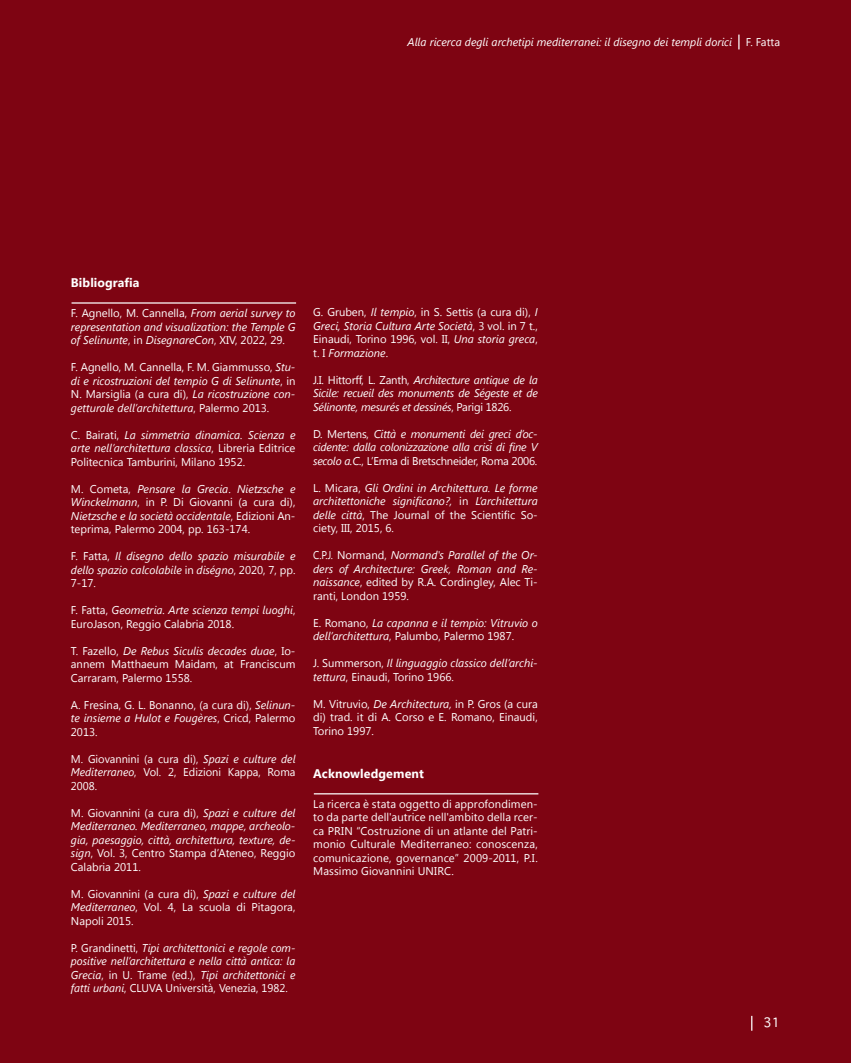
<style>
.page{position:relative;width:851px;height:1063px;background:#fff}
.page>*{position:absolute;margin:0;border:0;box-sizing:border-box;transform-origin:0 0}
.t1{font:700 12.5px "Segoe UI";letter-spacing:.01em;color:#fff}
.t2{font:12.5px "Sathu";color:#fff}
.t3{font:italic 11.25px/13.5px "Segoe UI";color:#fff;text-align:justify}
.t4{font:11.25px/13.5px "Segoe UI";color:#fff;text-align:justify}
.s1{font-style:normal}
.s2{font-style:italic}
</style>
<div class="page">
<div style="left:0;top:0;width:850px;height:1063px;background:#7e0412"></div>
<svg style="left:738px;top:35px;width:1px;height:14px"></svg>
<svg style="left:751px;top:1016px;width:1px;height:15px"></svg>
<hr style="left:71px;top:302px;width:225px;height:2px;background:#fff">
<hr style="left:314px;top:793px;width:224px;height:1px;background:#fff">
<p class="t3" style="left:407px;top:35px;width:374px">Alla ricerca degli archetipi mediterranei: il disegno dei templi dorici <span class="s1">F. Fatta</span></p>
<p class="t1" style="left:71px;top:274px;width:70px">Bibliografia</p>
<p class="t3" style="left:71px;top:306px;width:226px"><span class="s1">F. Agnello, M. Cannella,</span> From aerial survey to representation and visualization: the Temple G of Selinunte<span class="s1">, in</span> DisegnareCon<span class="s1">, XIV, 2022, 29.</span></p>
<p class="t3" style="left:71px;top:360px;width:226px"><span class="s1">F. Agnello, M. Cannella, F. M. Giammusso,</span> Stu&shy;di e ricostruzioni del tempio G di Selinunte<span class="s1">, in N. Marsiglia (a cura di),</span> La ricostruzione con&shy;getturale dell’architettura<span class="s1">, Palermo 2013.</span></p>
<p class="t4" style="left:71px;top:427px;width:226px">C. Bairati, <span class="s2">La simmetria dinamica. Scienza e arte nell’architettura classica</span>, Libreria Editrice Politecnica Tamburini, Milano 1952.</p>
<p class="t4" style="left:71px;top:481px;width:226px">M. Cometa, <span class="s2">Pensare la Grecia</span>. <span class="s2">Nietzsche e Winckelmann</span>, in P. Di Giovanni (a cura di), <span class="s2">Nietzsche e la società occidentale</span>, Edizioni An&shy;teprima, Palermo 2004, pp. 163-174.</p>
<p class="t3" style="left:71px;top:549px;width:226px"><span class="s1">F. Fatta,</span> Il disegno dello spazio misurabile e dello spazio calcolabile <span class="s1">in</span> diségno<span class="s1">, 2020, 7, pp.<br>7-17.</span></p>
<p class="t4" style="left:71px;top:603px;width:226px">F. Fatta, <span class="s2">Geometria. Arte scienza tempi luoghi</span>,<br>EuroJason, Reggio Calabria 2018.</p>
<p class="t4" style="left:71px;top:643px;width:226px">T. Fazello, <span class="s2">De Rebus Siculis decades duae</span>, Io&shy;annem Matthaeum Maidam, at Franciscum Carraram, Palermo 1558.</p>
<p class="t4" style="left:71px;top:697px;width:226px">A. Fresina, G. L. Bonanno, (a cura di), <span class="s2">Selinun&shy;te insieme a Hulot e Fougères</span>, Cricd, Palermo 2013.</p>
<p class="t4" style="left:71px;top:751px;width:226px">M. Giovannini (a cura di), <span class="s2">Spazi e culture del Mediterraneo</span>, Vol. 2, Edizioni Kappa, Roma 2008.</p>
<p class="t3" style="left:71px;top:805px;width:226px"><span class="s1">M. Giovannini (a cura di),</span> Spazi e culture del Mediterraneo. Mediterraneo, mappe, archeolo&shy;gia, paesaggio, città, architettura, texture, de&shy;sign<span class="s1">, Vol. 3, Centro Stampa d’Ateneo, Reggio Calabria 2011.</span></p>
<p class="t4" style="left:71px;top:886px;width:226px">M. Giovannini (a cura di), <span class="s2">Spazi e culture del Mediterraneo</span>, Vol. 4, La scuola di Pitagora, Napoli 2015.</p>
<p class="t3" style="left:71px;top:940px;width:226px"><span class="s1">P. Grandinetti,</span> Tipi architettonici e regole com&shy;positive nell’architettura e nella città antica: la Grecia<span class="s1">, in U. Trame (ed.),</span> Tipi architettonici e fatti urbani<span class="s1">, CLUVA Università, Venezia, 1982.</span></p>
<p class="t4" style="left:313px;top:305px;width:226px">G. Gruben, <span class="s2">Il tempio</span>, in S. Settis (a cura di), <span class="s2">I Greci, Storia Cultura Arte Società</span>, 3 vol. in 7 t., Einaudi, Torino 1996, vol. II, <span class="s2">Una storia greca</span>, t. I <span class="s2">Formazione</span>.</p>
<p class="t3" style="left:313px;top:372px;width:226px"><span class="s1">J.I. Hittorff, L. Zanth,</span> Architecture antique de la Sicile: recueil des monuments de Ségeste et de Sélinonte, mesurés et dessinés<span class="s1">, Parigi 1826.</span></p>
<p class="t3" style="left:313px;top:426px;width:226px"><span class="s1">D. Mertens,</span> Città e monumenti dei greci d’oc&shy;cidente: dalla colonizzazione alla crisi di fine V secolo a.C.<span class="s1">, L’Erma di Bretschneider, Roma 2006.</span></p>
<p class="t3" style="left:313px;top:480px;width:226px"><span class="s1">L. Micara,</span> Gli Ordini in Architettura. Le forme architettoniche significano?, <span class="s1">in</span> L’architettura delle città<span class="s1">, The Journal of the Scientific So&shy;ciety, III, 2015, 6.</span></p>
<p class="t3" style="left:313px;top:548px;width:226px"><span class="s1">C.P.J. Normand,</span> Normand's Parallel of the Or&shy;ders of Architecture: Greek, Roman and Re&shy;naissance<span class="s1">, edited by R.A. Cordingley, Alec Ti&shy;ranti, London 1959.</span></p>
<p class="t3" style="left:313px;top:615px;width:226px"><span class="s1">E. Romano,</span> La capanna e il tempio: Vitruvio o dell’architettura<span class="s1">, Palumbo, Palermo 1987.</span></p>
<p class="t3" style="left:313px;top:656px;width:226px"><span class="s1">J. Summerson,</span> Il linguaggio classico dell’archi&shy;tettura<span class="s1">, Einaudi, Torino 1966.</span></p>
<p class="t4" style="left:313px;top:696px;width:226px">M. Vitruvio, <span class="s2">De Architectura,</span> in P. Gros (a cura di) trad. it di A. Corso e E. Romano, Einaudi, Torino 1997.</p>
<p class="t1" style="left:313px;top:765px;width:112px">Acknowledgement</p>
<p class="t4" style="left:313px;top:797px;width:226px">La ricerca è stata oggetto di approfondimen&shy;to da parte dell'autrice nell'ambito della rcer&shy;ca PRIN “Costruzione di un atlante del Patri&shy;monio Culturale Mediterraneo: conoscenza, comunicazione, governance” 2009-2011, P.I.<br>Massimo Giovannini UNIRC.</p>
<p class="t2" style="left:763px;top:1016px;width:18px">31</p>
</div>
